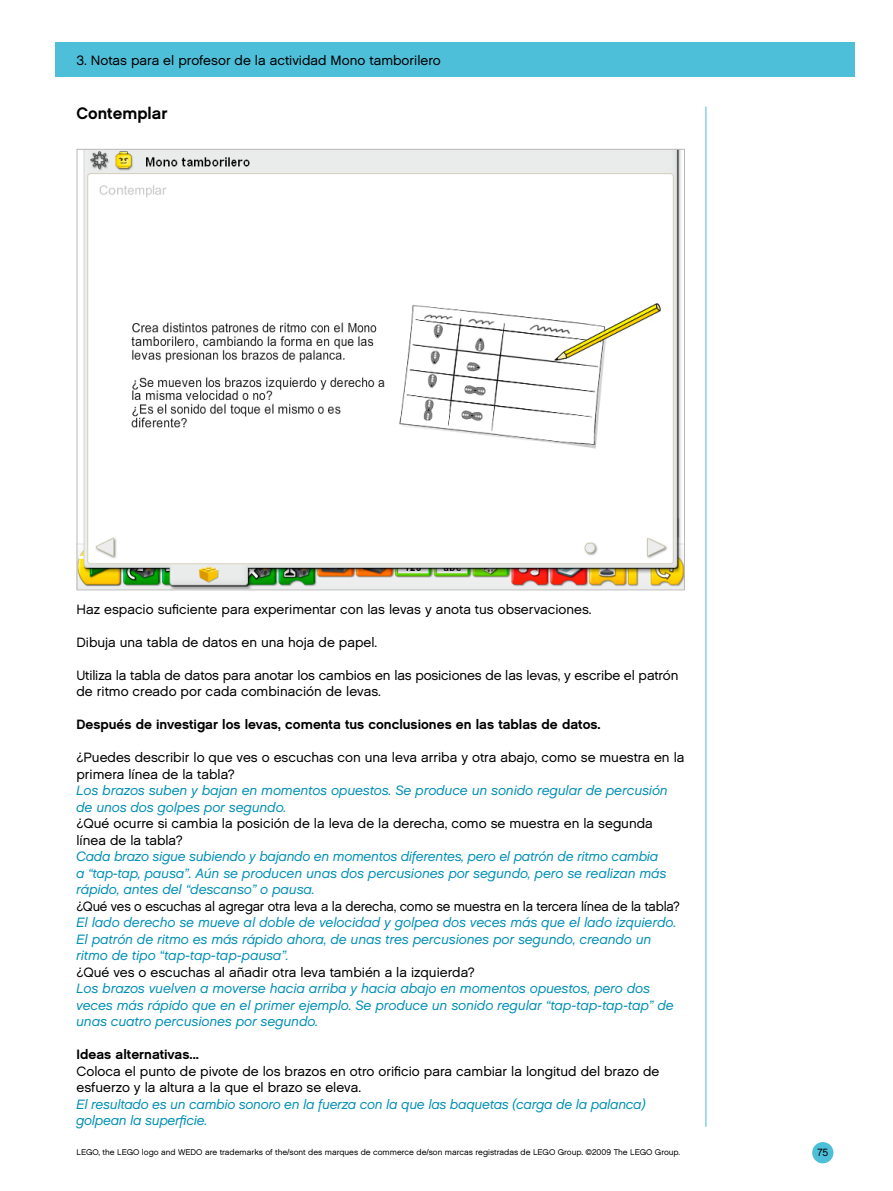
<style>
.page{position:relative;width:893px;height:1191px;background:#fff}
.page>*{position:absolute;margin:0;border:0;box-sizing:border-box;transform-origin:0 0}
.t1{font:16.5px "Chalet New York Nineteen Sixty";color:#000}
.t2{font:italic 13.5px/16.5px "Chalet Office";color:#008fb5}
.t3{font:13.5px/16.5px "Chalet London Nineteen Sixty";color:#000}
.t4{font:13.5px "Chalet New York Nineteen Sixty";color:#000}
.t5{font:13.5px "Chalet London Nineteen Sixty";color:#000;scale:.96 1}
.t6{font:10.5px "Chalet London Nineteen Sixty";color:#000}
.t7{font:8.25px "Chalet London Nineteen Sixty";color:#000}
</style>
<div class="page">
<div style="left:55px;top:43px;width:800px;height:34px;background:#4dbfd9"></div>
<div style="left:812px;top:1142px;width:21px;height:21px;background:#4dbfd9;border-radius:50%"></div>
<hr style="left:705px;top:107px;width:2px;height:1019px;background:#85d2e6">
<img style="left:79px;top:151px;width:604px;height:437px">
<p class="t3" style="left:77px;top:52px;width:366px">3. Notas para el profesor de la actividad Mono tamborilero</p>
<p class="t1" style="left:77px;top:104px;width:92px">Contemplar</p>
<p class="t3" style="left:77px;top:600px;width:517px">Haz espacio suficiente para experimentar con las levas y anota tus observaciones.</p>
<p class="t3" style="left:77px;top:633px;width:302px">Dibuja una tabla de datos en una hoja de papel.</p>
<p class="t3" style="left:77px;top:666px;width:603px">Utiliza la tabla de datos para anotar los cambios en las posiciones de las levas, y escribe el patrón de ritmo creado por cada combinación de levas.</p>
<p class="t4" style="left:77px;top:716px;width:526px">Después de investigar los levas, comenta tus conclusiones en las tablas de datos.</p>
<p class="t3" style="left:77px;top:749px;width:609px">¿Puedes describir lo que ves o escuchas con una leva arriba y otra abajo, como se muestra en la primera línea de la tabla?</p>
<p class="t2" style="left:77px;top:782px;width:593px">Los brazos suben y bajan en momentos opuestos. Se produce un sonido regular de percusión de unos dos golpes por segundo.</p>
<p class="t3" style="left:77px;top:815px;width:578px">¿Qué ocurre si cambia la posición de la leva de la derecha, como se muestra en la segunda línea de la tabla?</p>
<p class="t2" style="left:77px;top:848px;width:592px">Cada brazo sigue subiendo y bajando en momentos diferentes, pero el patrón de ritmo cambia a “tap-tap, pausa”. Aún se producen unas dos percusiones por segundo, pero se realizan más rápido, antes del “descanso” o pausa.</p>
<p class="t5" style="left:77px;top:897px;width:630px">¿Qué ves o escuchas al agregar otra leva a la derecha, como se muestra en la tercera línea de la tabla?</p>
<p class="t2" style="left:77px;top:914px;width:601px">El lado derecho se mueve al doble de velocidad y golpea dos veces más que el lado izquierdo.<br>El patrón de ritmo es más rápido ahora, de unas tres percusiones por segundo, creando un ritmo de tipo “tap-tap-tap-pausa”.</p>
<p class="t3" style="left:77px;top:963px;width:400px">¿Qué ves o escuchas al añadir otra leva también a la izquierda?</p>
<p class="t2" style="left:77px;top:980px;width:599px">Los brazos vuelven a moverse hacia arriba y hacia abajo en momentos opuestos, pero dos veces más rápido que en el primer ejemplo. Se produce un sonido regular “tap-tap-tap-tap” de unas cuatro percusiones por segundo.</p>
<p class="t4" style="left:77px;top:1046px;width:124px">Ideas alternativas...</p>
<p class="t3" style="left:77px;top:1062px;width:584px">Coloca el punto de pivote de los brazos en otro orificio para cambiar la longitud del brazo de esfuerzo y la altura a la que el brazo se eleva.</p>
<p class="t2" style="left:77px;top:1095px;width:571px">El resultado es un cambio sonoro en la fuerza con la que las baquetas (carga de la palanca) golpean la superficie.</p>
<p class="t7" style="left:77px;top:1147px;width:605px">LEGO, the LEGO logo and WEDO are trademarks of the/sont des marques de commerce de/son marcas registradas de LEGO Group. ©2009 The LEGO Group.</p>
<p class="t6" style="left:817px;top:1146px;width:12px">75</p>
</div>
